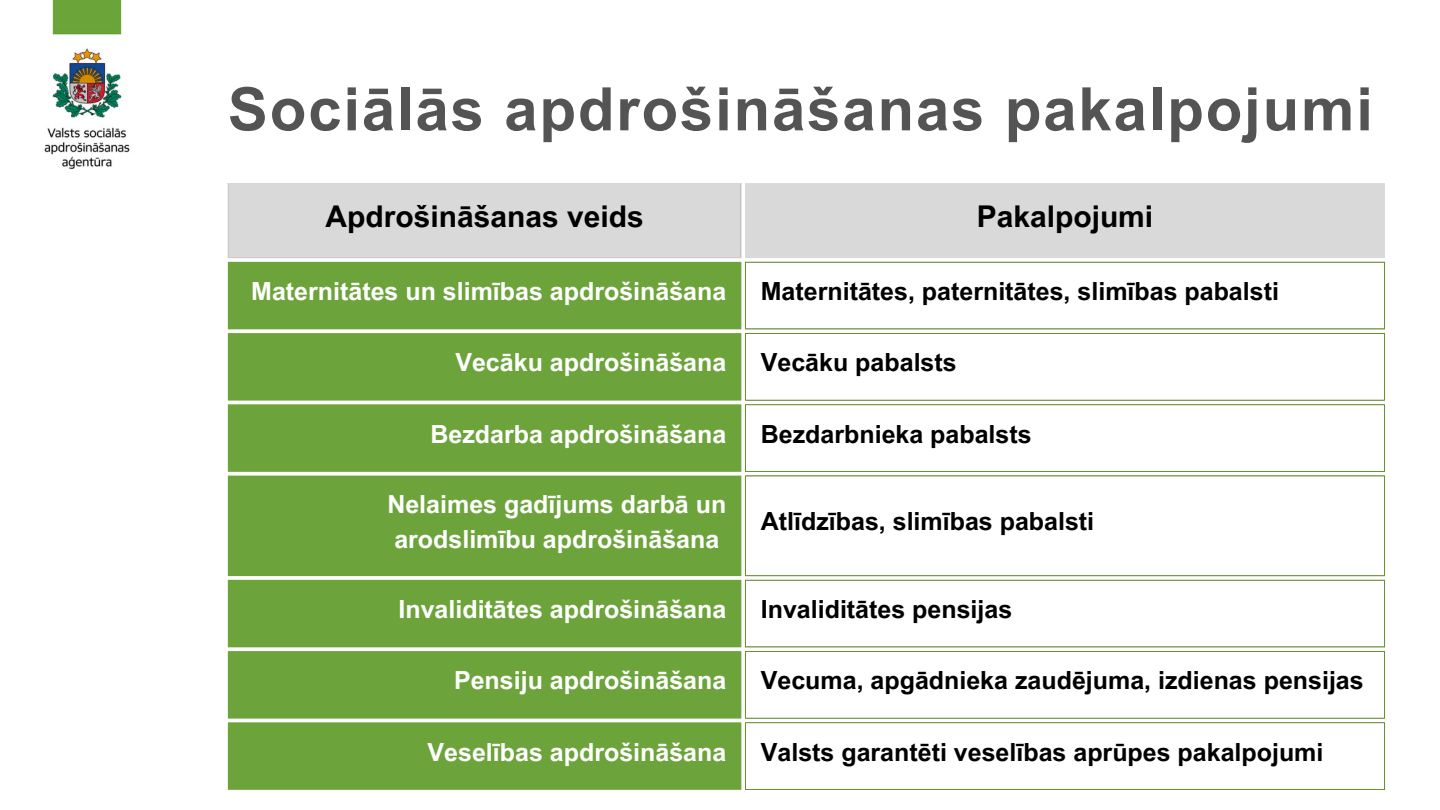
<style>
.page{position:relative;width:1440px;height:810px;background:#fff}
.page>*{position:absolute;margin:0;border:0;box-sizing:border-box;transform-origin:0 0}
.t1{font:700 60px "Arial MT Pro";letter-spacing:.03em;color:#545454}
.t2{font:700 30px "Arial MT Pro";color:#000}
.t3{font:700 25px "Arial MT Pro";color:#000}
.t4{font:700 25px/34.5px "Arial MT Pro";color:#fff}
</style>
<div class="page">
<img style="left:44px;top:0;width:86px;height:169px">
<div style="left:229px;top:183px;width:1156px;height:75px;background:#d9d9d9"></div>
<div style="left:228px;top:262px;width:513px;height:528px;background:#6ca43b"></div>
<hr style="left:228px;top:184px;width:1px;height:73px;background:#d9d9d9">
<hr style="left:741px;top:184px;width:1px;height:73px;background:#d9d9d9">
<hr style="left:228px;top:183px;width:513px;height:1px;background:#d9d9d9">
<hr style="left:228px;top:257px;width:513px;height:1px;background:#d9d9d9">
<hr style="left:745px;top:263px;width:1px;height:66px;background:#68902b">
<hr style="left:1384px;top:263px;width:1px;height:66px;background:#68902b">
<hr style="left:745px;top:262px;width:640px;height:1px;background:#68902b">
<hr style="left:745px;top:329px;width:640px;height:1px;background:#68902b">
<hr style="left:745px;top:334px;width:1px;height:66px;background:#68902b">
<hr style="left:1384px;top:334px;width:1px;height:66px;background:#68902b">
<hr style="left:745px;top:333px;width:640px;height:1px;background:#68902b">
<hr style="left:745px;top:400px;width:640px;height:1px;background:#68902b">
<hr style="left:745px;top:405px;width:1px;height:66px;background:#68902b">
<hr style="left:1384px;top:405px;width:1px;height:66px;background:#68902b">
<hr style="left:745px;top:404px;width:640px;height:1px;background:#68902b">
<hr style="left:745px;top:471px;width:640px;height:1px;background:#68902b">
<hr style="left:745px;top:476px;width:1px;height:99px;background:#68902b">
<hr style="left:1384px;top:476px;width:1px;height:99px;background:#68902b">
<hr style="left:745px;top:476px;width:640px;height:1px;background:#68902b">
<hr style="left:745px;top:575px;width:640px;height:1px;background:#68902b">
<hr style="left:745px;top:581px;width:1px;height:66px;background:#68902b">
<hr style="left:1384px;top:581px;width:1px;height:66px;background:#68902b">
<hr style="left:745px;top:580px;width:640px;height:1px;background:#68902b">
<hr style="left:745px;top:647px;width:640px;height:1px;background:#68902b">
<hr style="left:745px;top:652px;width:1px;height:66px;background:#68902b">
<hr style="left:1384px;top:652px;width:1px;height:66px;background:#68902b">
<hr style="left:745px;top:651px;width:640px;height:1px;background:#68902b">
<hr style="left:745px;top:718px;width:640px;height:1px;background:#68902b">
<hr style="left:745px;top:723px;width:1px;height:66px;background:#68902b">
<hr style="left:1384px;top:723px;width:1px;height:66px;background:#68902b">
<hr style="left:745px;top:722px;width:640px;height:1px;background:#68902b">
<hr style="left:745px;top:789px;width:640px;height:1px;background:#68902b">
<p class="t1" style="left:228px;top:87px;width:1146px">Sociālās apdrošināšanas pakalpojumi</p>
<p class="t2" style="left:325px;top:206px;width:320px">Apdrošināšanas veids</p>
<h1 class="t2" style="left:977px;top:206px;width:178px">Pakalpojumi</h1>
<p class="t4" style="left:251px;top:277px;width:477px">Maternitātes un slimības apdrošināšana</p>
<p class="t3" style="left:761px;top:282px;width:520px">Maternitātes, paternitātes, slimības pabalsti</p>
<p class="t4" style="left:455px;top:348px;width:272px">Vecāku apdrošināšana</p>
<p class="t3" style="left:761px;top:353px;width:197px">Vecāku pabalsts</p>
<p class="t4" style="left:430px;top:420px;width:297px">Bezdarba apdrošināšana</p>
<p class="t3" style="left:761px;top:424px;width:272px">Bezdarbnieka pabalsts</p>
<p class="t4" style="left:387px;top:490px;width:340px">Nelaimes gadījums darbā un arodslimību apdrošināšana</p>
<p class="t3" style="left:761px;top:512px;width:335px">Atlīdzības, slimības pabalsti</p>
<p class="t4" style="left:398px;top:595px;width:329px">Invaliditātes apdrošināšana</p>
<p class="t3" style="left:761px;top:600px;width:253px">Invaliditātes pensijas</p>
<p class="t4" style="left:454px;top:666px;width:274px">Pensiju apdrošināšana</p>
<p class="t3" style="left:761px;top:671px;width:604px">Vecuma, apgādnieka zaudējuma, izdienas pensijas</p>
<p class="t4" style="left:428px;top:738px;width:300px">Veselības apdrošināšana</p>
<p class="t3" style="left:761px;top:742px;width:564px">Valsts garantēti veselības aprūpes pakalpojumi</p>
</div>
